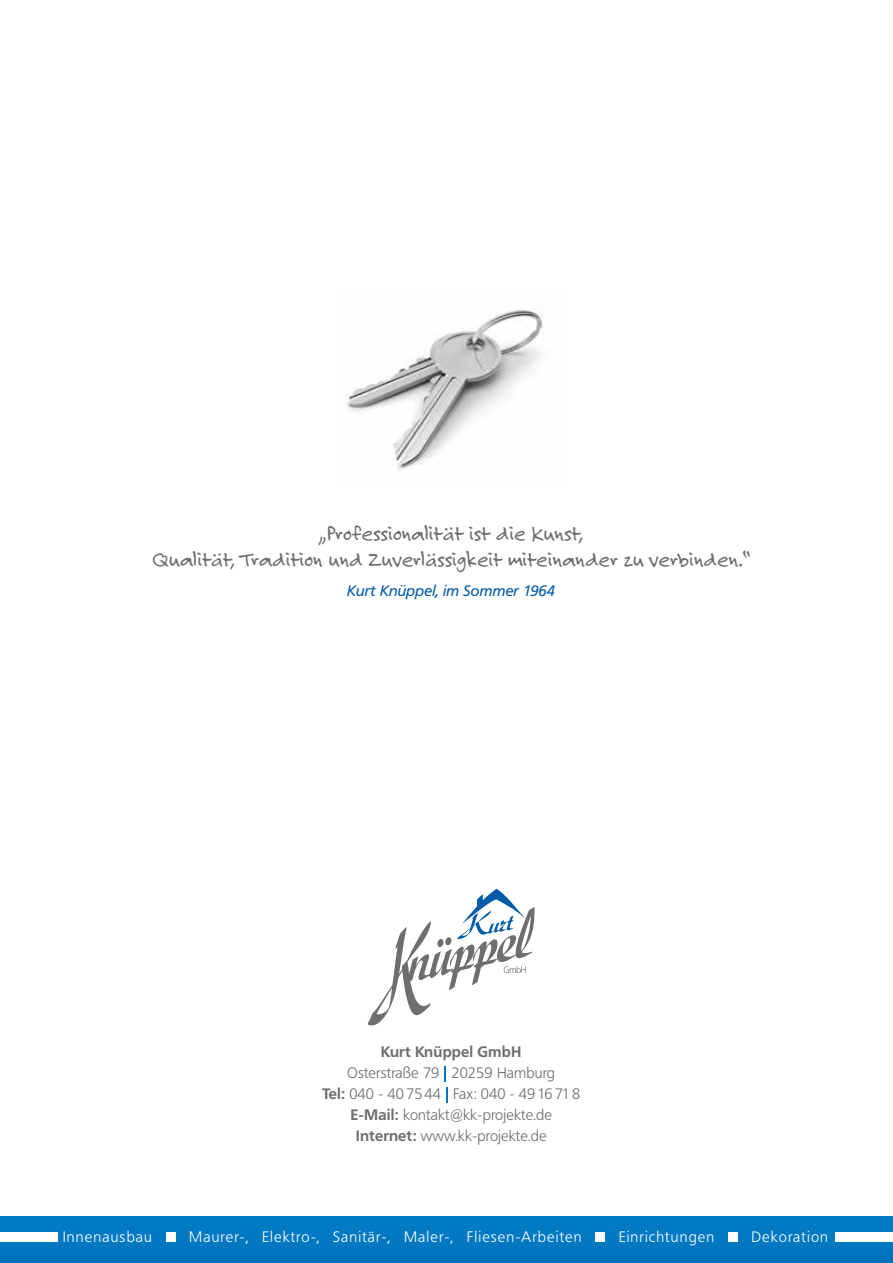
<style>
.page{position:relative;width:893px;height:1263px;background:#fff}
.page>*{position:absolute;margin:0;border:0;box-sizing:border-box;transform-origin:0 0}
.t1{font:22.5px/25.5px "Felt Tip Roman";letter-spacing:-.01em;color:#6e6e6e;text-align:center}
.t2{font:300 15px/21px "Frutiger BQ";letter-spacing:.01em;color:#6e6e6e;text-align:center}
.t3{font:300 15px "Frutiger BQ";letter-spacing:.075em;color:#fff}
.t4{font:italic 15px "Frutiger BQ";letter-spacing:.01em;color:#005ba9}
.s1{font-weight:700}
.s2{color:#fff}
</style>
<div class="page">
<img style="left:345px;top:310px;width:198px;height:161px">
<svg style="left:368px;top:889px;width:166px;height:137px"></svg>
<div style="left:0;top:1216px;width:893px;height:47px;background:#0078c2"></div>
<div style="left:166px;top:1232px;width:9px;height:9px;background:#fff"></div>
<div style="left:596px;top:1232px;width:9px;height:9px;background:#fff"></div>
<div style="left:728px;top:1232px;width:9px;height:9px;background:#fff"></div>
<div style="left:0;top:1232px;width:57px;height:10px;background:#fff"></div>
<div style="left:836px;top:1232px;width:57px;height:10px;background:#fff"></div>
<h1 class="t1" style="left:152px;top:520px;width:600px">„Professionalität ist die Kunst,<br>Qualität, Tradition und Zuverlässigkeit miteinander zu verbinden.“</h1>
<p class="t4" style="left:347px;top:582px;width:209px">Kurt Knüppel, im Sommer 1964</p>
<p class="t2" style="left:322px;top:1041px;width:260px"><span class="s1">Kurt Knüppel GmbH<br></span>Osterstraße 79 <span class="s2">|</span> 20259 Hamburg<br><span class="s1">Tel:</span> 040 - 40 75 44 <span class="s2">|</span> Fax: 040 - 49 16 71 8<br><span class="s1">E-Mail:</span> kontakt@kk-projekte.de<br><span class="s1">Internet:</span> www.kk-projekte.de</p>
<p class="t3" style="left:63px;top:1228px;width:91px">Innenausbau</p>
<p class="t3" style="left:189px;top:1228px;width:394px">Maurer-, Elektro-, Sanitär-, Maler-, Fliesen-Arbeiten</p>
<p class="t3" style="left:619px;top:1228px;width:97px">Einrichtungen</p>
<p class="t3" style="left:751px;top:1228px;width:78px">Dekoration</p>
</div>
